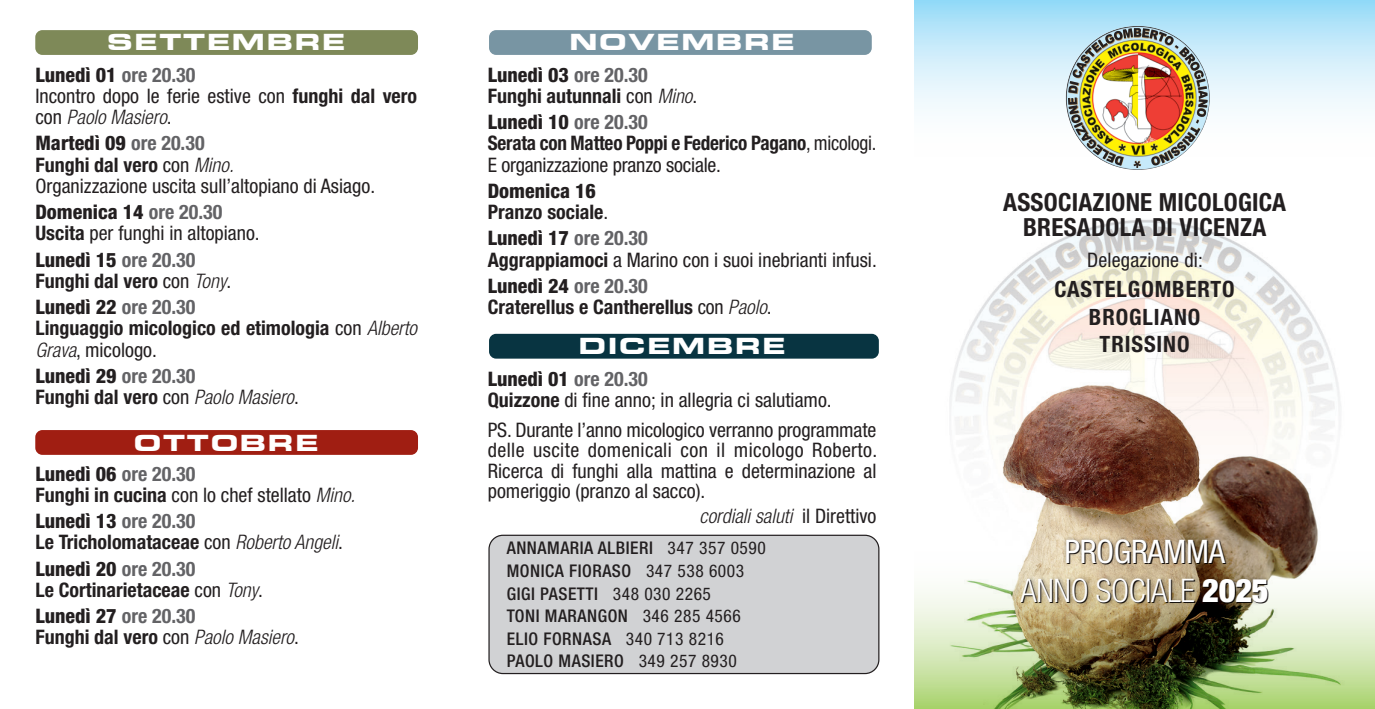
<style>
.page{position:relative;width:1375px;height:709px;background:#fff}
.page>*{position:absolute;margin:0;border:0;box-sizing:border-box;transform-origin:0 0}
.t1{font:300 condensed 32.5px/39px "Helvetica Neue LT Pro";letter-spacing:-.01em;color:#fff;text-align:center}
.t2{font:700 condensed 25px/25px "Helvetica Neue LT Pro";letter-spacing:.01em;color:#231f20;text-align:center}
.t3{font:22.5px "Eurostile Bold Extended Two";letter-spacing:.07em;color:#fff;scale:1.1 1}
.t4{font:700 condensed 22.5px/27.5px "Helvetica Neue LT Pro";letter-spacing:.04em;color:#231f20;text-align:center}
.t5{font:condensed 20px/21.2px "Helvetica Neue LT Pro";color:#231f20}
.t6{font:700 condensed 20px/21.2px "Helvetica Neue LT Pro";color:#231f20}
.t7{font:condensed 20px/21.2px "Helvetica Neue LT Pro";color:#231f20;scale:.96 1}
.t8{font:italic 300 condensed 20px "Helvetica Neue LT Pro";color:#231f20}
.t9{font:500 condensed 17.5px/22.5px "Helvetica Neue LT Pro";letter-spacing:.03em;color:#231f20}
.s1{font-weight:800}
.s2{font-weight:700;color:#636366}
.s3{font-weight:700}
.s4{font-weight:300;font-style:italic}
.s5{color:#636366}
.s6{font-weight:400}
.s7{font-weight:400;font-style:normal}
.s8{font-weight:900}
</style>
<div class="page">
<img style="left:950px;top:168px;width:391px;height:277px">
<svg style="left:914px;top:0;width:461px;height:116px;background:#c9ebfa"></svg>
<svg style="left:914px;top:590px;width:461px;height:119px;background:#b2ce8b"></svg>
<img style="left:932px;top:445px;width:425px;height:255px">
<div style="left:489px;top:30px;width:383px;height:25px;background:#7895a3;border-radius:7px"></div>
<div style="left:35px;top:30px;width:383px;height:25px;background:#7e8958;border-radius:7px"></div>
<div style="left:489px;top:334px;width:390px;height:24px;background:#083441;border-radius:7px"></div>
<div style="left:489px;top:535px;width:390px;height:138px;background:#d1d2d4;border-radius:14px"></div>
<div style="left:488px;top:534px;width:391px;height:140px;border:1px solid #231f20;border-radius:14px"></div>
<div style="left:35px;top:430px;width:383px;height:25px;background:#a01e12;border-radius:7px"></div>
<img style="left:1068px;top:28px;width:139px;height:140px">
<p class="t3" style="left:107px;top:26px;width:218px">SETTEMBRE</p>
<p class="t5" style="left:35px;top:64px;width:383px"><span class="s1">Lunedì 01</span> <span class="s2">ore 20.30<br></span>Incontro dopo le ferie estive con <span class="s3">funghi dal vero </span>con <span class="s4">Paolo Masiero</span>.</p>
<p class="t5" style="left:35px;top:132px;width:341px"><span class="s1">Martedì 09</span> <span class="s2">ore 20.30<br></span><span class="s3">Funghi dal vero</span> con <span class="s4">Mino.<br></span>Organizzazione uscita sull’altopiano di Asiago.</p>
<p class="t5" style="left:35px;top:201px;width:226px"><span class="s1">Domenica 14</span> <span class="s2">ore 20.30<br></span><span class="s3">Uscita</span> per funghi in altopiano.</p>
<p class="t6" style="left:35px;top:248px;width:197px"><span class="s1">Lunedì 15</span> <span class="s5">ore 20.30<br></span>Funghi dal vero <span class="s6">con</span> <span class="s4">Tony</span><span class="s6">.</span></p>
<p class="t6" style="left:35px;top:296px;width:383px"><span class="s1">Lunedì 22</span> <span class="s5">ore 20.30<br></span>Linguaggio micologico ed etimologia <span class="s6">con</span> <span class="s4">Alberto<br>Grava</span><span class="s6">, micologo.</span></p>
<p class="t6" style="left:35px;top:365px;width:265px"><span class="s1">Lunedì 29</span> <span class="s5">ore 20.30<br></span>Funghi dal vero <span class="s6">con</span> <span class="s4">Paolo Masiero</span><span class="s6">.</span></p>
<p class="t3" style="left:134px;top:426px;width:169px">OTTOBRE</p>
<p class="t5" style="left:35px;top:462px;width:321px"><span class="s1">Lunedì 06</span> <span class="s2">ore 20.30<br></span><span class="s3">Funghi in cucina</span> con lo chef stellato <span class="s4">Mino.</span></p>
<p class="t6" style="left:35px;top:510px;width:309px"><span class="s1">Lunedì 13</span> <span class="s5">ore 20.30<br></span>Le Tricholomataceae <span class="s6">con</span> <span class="s4">Roberto Angeli</span><span class="s6">.</span></p>
<p class="t6" style="left:35px;top:557px;width:229px"><span class="s1">Lunedì 20</span> <span class="s5">ore 20.30<br></span>Le Cortinarietaceae <span class="s6">con</span> <span class="s4">Tony</span><span class="s6">.</span></p>
<p class="t6" style="left:35px;top:605px;width:265px"><span class="s1">Lunedì 27</span> <span class="s5">ore 20.30<br></span>Funghi dal vero <span class="s6">con</span> <span class="s4">Paolo Masiero</span><span class="s6">.</span></p>
<p class="t3" style="left:569px;top:26px;width:206px">NOVEMBRE</p>
<p class="t6" style="left:488px;top:64px;width:211px"><span class="s1">Lunedì 03</span> <span class="s5">ore 20.30<br></span>Funghi autunnali <span class="s6">con</span> <span class="s4">Mino</span><span class="s6">.</span></p>
<p class="t7" style="left:488px;top:111px;width:406px"><span class="s1">Lunedì 10</span> <span class="s2">ore 20.30<br></span><span class="s3">Serata con Matteo Poppi e Federico Pagano</span>, micologi.<br>E organizzazione pranzo sociale.</p>
<p class="t6" style="left:488px;top:180px;width:122px"><span class="s1">Domenica 16<br></span>Pranzo sociale<span class="s6">.</span></p>
<p class="t5" style="left:488px;top:228px;width:390px"><span class="s1">Lunedì 17</span> <span class="s2">ore 20.30<br></span><span class="s3">Aggrappiamoci</span> a Marino con i suoi inebrianti infusi.</p>
<p class="t6" style="left:488px;top:275px;width:285px"><span class="s1">Lunedì 24</span> <span class="s5">ore 20.30<br></span>Craterellus e Cantherellus <span class="s6">con</span> <span class="s4">Paolo</span><span class="s6">.</span></p>
<p class="t3" style="left:578px;top:330px;width:190px">DICEMBRE</p>
<p class="t5" style="left:488px;top:368px;width:345px"><span class="s1">Lunedì 01</span> <span class="s2">ore 20.30<br></span><span class="s3">Quizzone</span> di fine anno; in allegria ci salutiamo.</p>
<p class="t5" style="left:488px;top:420px;width:391px;line-height:20.2px;text-align:justify">PS. Durante l’anno micologico verranno programmate delle uscite domenicali con il micologo Roberto.<br>Ricerca di funghi alla mattina e determinazione al pomeriggio (pranzo al sacco).</p>
<p class="t8" style="left:700px;top:504px;width:178px">cordiali saluti <span class="s7">il Direttivo</span></p>
<p class="t9" style="left:507px;top:537px;width:261px">ANNAMARIA ALBIERI <span class="s6">347 357 0590<br></span>MONICA FIORASO <span class="s6">347 538 6003<br></span>GIGI PASETTI <span class="s6">348 030 2265<br></span>TONI MARANGON <span class="s6">346 285 4566<br></span>ELIO FORNASA <span class="s6">340 713 8216<br></span>PAOLO MASIERO <span class="s6">349 257 8930</span></p>
<p class="t2" style="left:1003px;top:189px;width:284px">ASSOCIAZIONE MICOLOGICA<br>BRESADOLA DI VICENZA</p>
<p class="t5" style="left:1087px;top:250px;width:117px">Delegazione di:</p>
<p class="t4" style="left:1054px;top:275px;width:182px">CASTELGOMBERTO<br>BROGLIANO<br>TRISSINO</p>
<h1 class="t1" style="left:1020px;top:532px;width:250px"><span class="s6">PROGRAMMA<br></span>ANNO SOCIALE <span class="s8">2025</span></h1>
</div>
